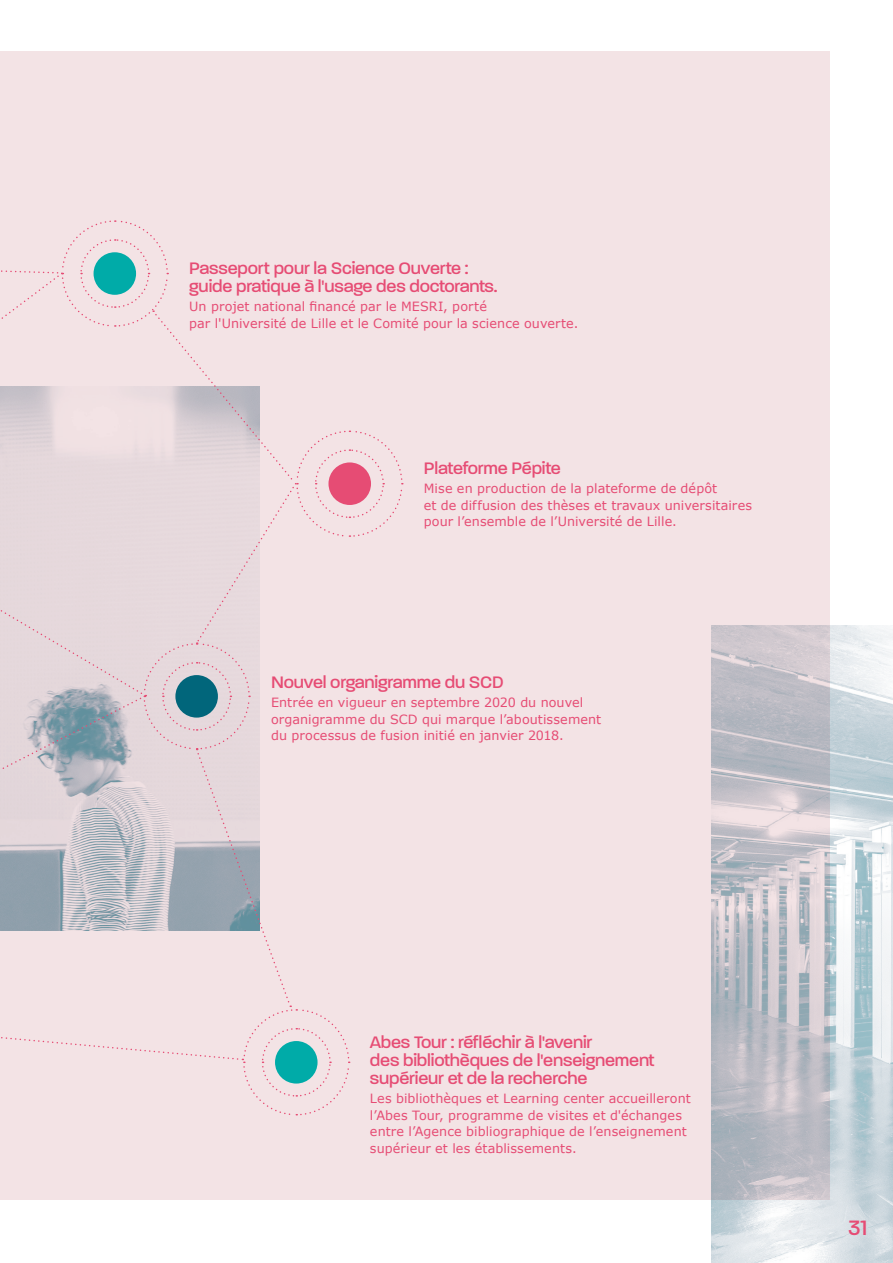
<style>
.page{position:relative;width:893px;height:1263px;background:#fff}
.page>*{position:absolute;margin:0;border:0;box-sizing:border-box;transform-origin:0 0}
.t1{font:500 22.5px "Paralucent";color:#e64c74}
.t2{font:500 18px/18px "Paralucent";letter-spacing:-.01em;color:#e64c74}
.t3{font:12.75px/16.5px "Verdana";letter-spacing:.005em;color:#e64c74}
</style>
<div class="page">
<div style="left:0;top:51px;width:829px;height:1148px;background:#f3e3e5"></div>
<img style="left:712px;top:625px;width:181px;height:638px">
<svg style="left:0;top:220px;width:403px;height:896px"></svg>
<h2 class="t2" style="left:189px;top:259px;width:310px">Passeport pour la Science Ouverte : guide pratique à l'usage des doctorants.</h2>
<p class="t3" style="left:189px;top:299px;width:391px">Un projet national financé par le MESRI, porté<br>par l'Université de Lille et le Comité pour la science ouverte.</p>
<h2 class="t2" style="left:424px;top:459px;width:139px">Plateforme Pépite</h2>
<p class="t3" style="left:424px;top:480px;width:330px">Mise en production de la plateforme de dépôt<br>et de diffusion des thèses et travaux universitaires pour l’ensemble de l’Université de Lille.</p>
<h2 class="t2" style="left:271px;top:673px;width:234px">Nouvel organigramme du SCD</h2>
<p class="t3" style="left:271px;top:695px;width:332px">Entrée en vigueur en septembre 2020 du nouvel organigramme du SCD qui marque l’aboutissement du processus de fusion initié en janvier 2018.</p>
<h2 class="t2" style="left:370px;top:1033px;width:286px">Abes Tour : réfléchir à l'avenir<br>des bibliothèques de l'enseignement supérieur et de la recherche</h2>
<p class="t3" style="left:370px;top:1090px;width:322px">Les bibliothèques et Learning center accueilleront l’Abes Tour, programme de visites et d'échanges entre l’Agence bibliographique de l’enseignement supérieur et les établissements.</p>
<h1 class="t1" style="left:848px;top:1214px;width:21px">31</h1>
</div>
